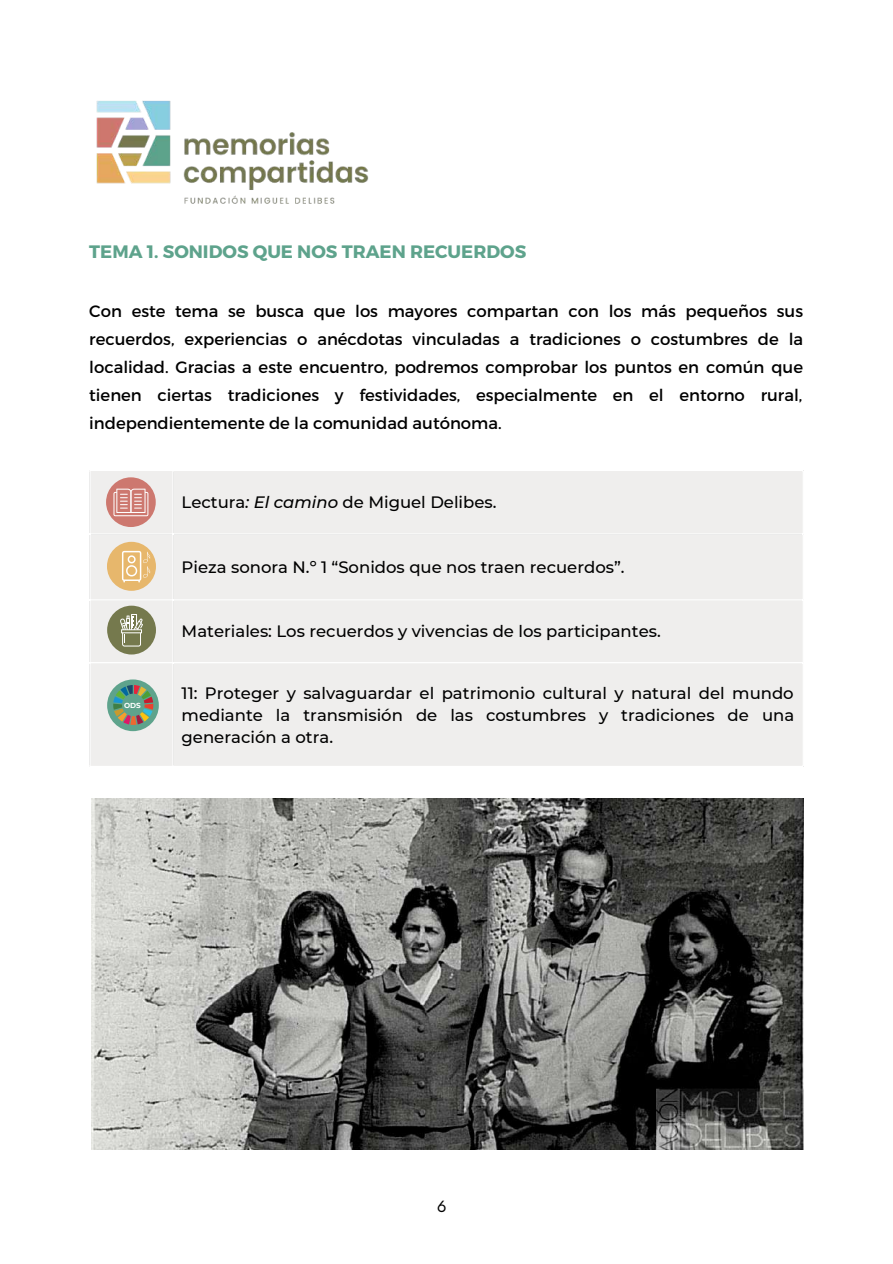
<style>
.page{position:relative;width:893px;height:1264px;background:#fff}
.page>*{position:absolute;margin:0;border:0;box-sizing:border-box;transform-origin:0 0}
.t1{font:700 18px "Montserrat";color:#5ea38c}
.t2{font:16.5px/28px "Montserrat";color:#000;text-align:justify}
.t3{font:500 16.5px/22.4px "Montserrat";color:#000;text-align:justify}
.t4{font:16.5px "Cerebri Sans";color:#000}
.t5{font:700 7.2px "Montserrat";color:#fff}
.s1{font-style:italic}
</style>
<div class="page">
<img style="left:96px;top:100px;width:273px;height:104px">
<div style="left:91px;top:471px;width:711px;height:294px;background:#efeeed"></div>
<hr style="left:172px;top:471px;width:2px;height:294px;background:#fff">
<hr style="left:89px;top:533px;width:714px;height:1px;background:#fff">
<hr style="left:89px;top:599px;width:714px;height:1px;background:#fff">
<hr style="left:89px;top:662px;width:714px;height:1px;background:#fff">
<div style="left:106px;top:477px;width:50px;height:50px;background:#cd786f;border-radius:50%"></div>
<svg style="left:113px;top:488px;width:35px;height:28px"></svg>
<div style="left:107px;top:542px;width:49px;height:49px;background:#e7b76c;border-radius:50%"></div>
<svg style="left:122px;top:551px;width:28px;height:31px"></svg>
<div style="left:107px;top:605px;width:49px;height:49px;background:#75794d;border-radius:50%"></div>
<svg style="left:120px;top:614px;width:23px;height:32px"></svg>
<div style="left:107px;top:679px;width:52px;height:52px;background:#5ea38c;border-radius:50%"></div>
<svg style="left:113px;top:685px;width:40px;height:40px"></svg>
<img style="left:91px;top:798px;width:712px;height:351px">
<p class="t1" style="left:89px;top:240px;width:438px">TEMA 1. SONIDOS QUE NOS TRAEN RECUERDOS</p>
<p class="t2" style="left:89px;top:296px;width:715px">Con este tema se busca que los mayores compartan con los más pequeños sus recuerdos, experiencias o anécdotas vinculadas a tradiciones o costumbres de la localidad. Gracias a este encuentro, podremos comprobar los puntos en común que tienen ciertas tradiciones y festividades, especialmente en el entorno rural, independientemente de la comunidad autónoma.</p>
<p class="t3" style="left:181px;top:491px;width:316px">Lectura<span class="s1">: El camino</span> de Miguel Delibes.</p>
<p class="t3" style="left:181px;top:555px;width:444px">Pieza sonora N.º 1 “Sonidos que nos traen recuerdos”.</p>
<p class="t5" style="left:124px;top:700px;width:18px">ODS</p>
<p class="t3" style="left:181px;top:620px;width:480px">Materiales: Los recuerdos y vivencias de los participantes.</p>
<p class="t3" style="left:181px;top:681px;width:614px">11: Proteger y salvaguardar el patrimonio cultural y natural del mundo mediante la transmisión de las costumbres y tradiciones de una generación a otra.</p>
<p class="t4" style="left:437px;top:1195px;width:11px">6</p>
</div>
